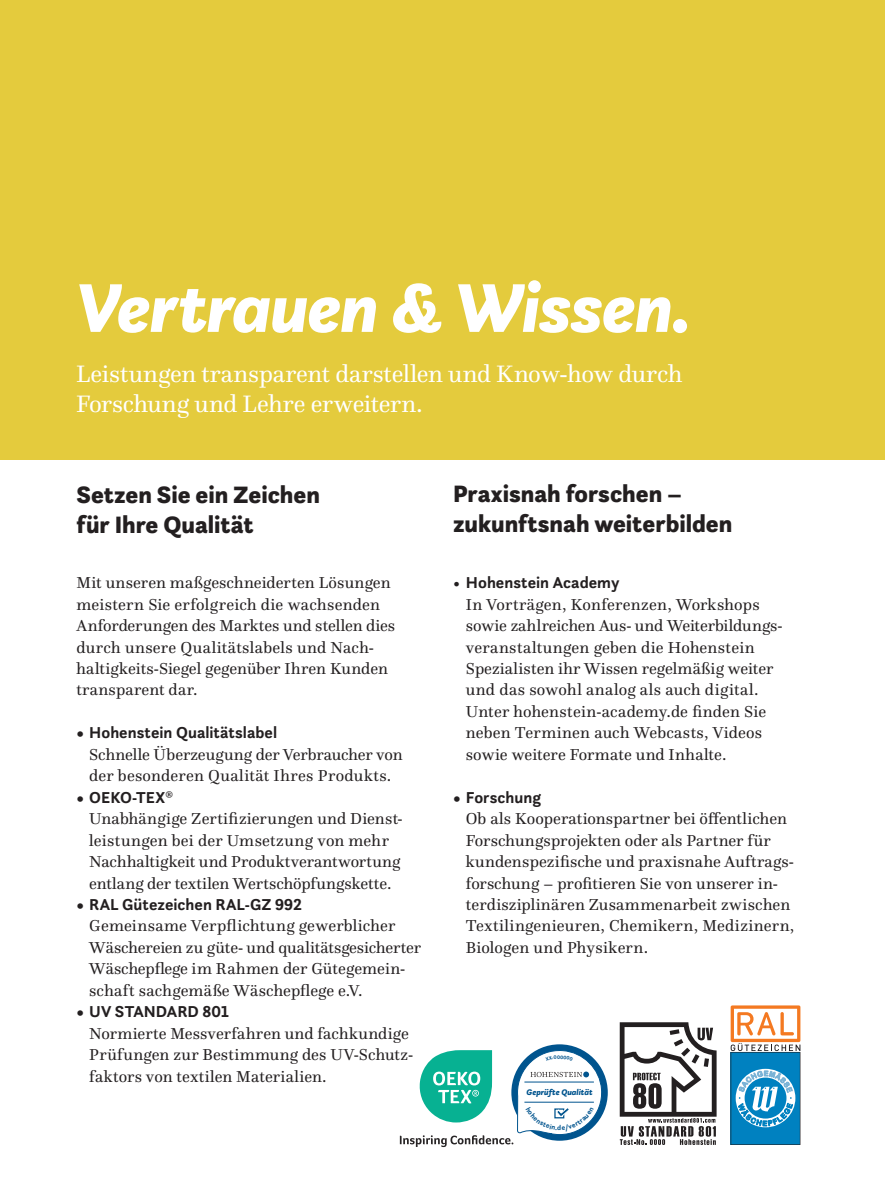
<style>
.page{position:relative;width:885px;height:1191px;background:#fff}
.page>*{position:absolute;margin:0;border:0;box-sizing:border-box;transform-origin:0 0}
._01_Headline_minimum{font:italic 900 72px "Questa Sans";letter-spacing:-.02em;color:#fff}
._04_Crossheading_min{font:900 24.75px/29.7px "Questa Sans";color:#231f20}
._01_Headline_minimum-2{font:24.75px/29.7px "Questa";letter-spacing:-.005em;color:#fff}
._04_Crossheading_min-2{font:16.5px/21.5px "Questa";letter-spacing:.01em;color:#231f20}
.t1{font:italic 900 8.55px "Questa Sans";color:#00548e}
.s1{font-family:"Questa Sans";font-weight:700}
</style>
<div class="page">
<hr style="left:884px;top:459px;width:1px;height:732px;background:#00548e">
<div style="left:0;top:0;width:884px;height:459px;background:#e4cb3d"></div>
<svg style="left:619px;top:1022px;width:97px;height:123px"></svg>
<svg style="left:730px;top:1005px;width:70px;height:140px"></svg>
<div style="left:511px;top:1044px;width:96px;height:96px;background:#00548e;border-radius:50%"></div>
<svg style="left:400px;top:1049px;width:203px;height:98px"></svg>
<p class="_01_Headline_minimum" style="left:76px;top:261px;width:616px">Vertrauen &amp; Wissen.</p>
<p class="_01_Headline_minimum-2" style="left:76px;top:359px;width:607px">Leistungen transparent darstellen und Know-how durch<br>Forschung und Lehre erweitern.</p>
<p class="_04_Crossheading_min" style="left:76px;top:480px;width:245px">Setzen Sie ein Zeichen für Ihre Qualität</p>
<p class="_04_Crossheading_min-2" style="left:76px;top:572px;width:320px">Mit unseren maßgeschneiderten Lösungen meistern Sie erfolgreich die wachsenden Anforderungen des Marktes und stellen dies durch unsere Qualitätslabels und Nach&shy;haltigkeits-Siegel gegenüber Ihren Kunden transparent dar.</p>
<p class="_04_Crossheading_min-2" style="left:89px;top:722px;width:315px;text-indent:-13px"><span class="s1">• Hohenstein Qualitätslabel<br></span>Schnelle Überzeugung der Verbraucher von der besonderen Qualität Ihres Produkts.</p>
<p class="_04_Crossheading_min-2" style="left:89px;top:786px;width:314px;text-indent:-13px"><span class="s1">• OEKO-TEX</span>®<br>Unabhängige Zertifizierungen und Dienst&shy;leistungen bei der Umsetzung von mehr Nachhaltigkeit und Produktverantwortung entlang der textilen Wertschöpfungskette.</p>
<p class="_04_Crossheading_min-2" style="left:89px;top:893px;width:333px;text-indent:-13px"><span class="s1">• RAL Gütezeichen RAL-GZ 992<br></span>Gemeinsame Verpflichtung gewerblicher Wäschereien zu güte- und qualitätsgesicherter Wäschepflege im Rahmen der Gütegemein&shy;schaft sachgemäße Wäschepflege e.V.</p>
<p class="_04_Crossheading_min-2" style="left:89px;top:1001px;width:323px;text-indent:-13px"><span class="s1">• UV STANDARD 801<br></span>Normierte Messverfahren und fachkundige Prüfungen zur Bestimmung des UV-Schutz&shy;faktors von textilen Materialien.</p>
<p class="_04_Crossheading_min" style="left:453px;top:479px;width:281px">Praxisnah forschen – zukunftsnah weiterbilden</p>
<p class="_04_Crossheading_min-2" style="left:466px;top:572px;width:318px;text-indent:-13px">• <span class="s1">Hohenstein Academy<br></span>In Vorträgen, Konferenzen, Workshops sowie zahlreichen Aus- und Weiterbildungs&shy;veranstaltungen geben die Hohenstein Spezialisten ihr Wissen regelmäßig weiter und das sowohl analog als auch digital.<br>Unter hohenstein-academy.de finden Sie neben Terminen auch Webcasts, Videos sowie weitere Formate und Inhalte.</p>
<p class="_04_Crossheading_min-2" style="left:466px;top:786px;width:330px;text-indent:-13px"><span class="s1">• Forschung<br></span>Ob als Kooperationspartner bei öffentlichen Forschungsprojekten oder als Partner für kundenspezifische und praxisnahe Auftrags&shy;forschung – profitieren Sie von unserer in&shy;terdisziplinären Zusammenarbeit zwischen Textilingenieuren, Chemikern, Medizinern, Biologen und Physikern.</p>
<p class="t1" style="left:526px;top:1086px;width:67px">Geprüfte Qualität</p>
</div>
